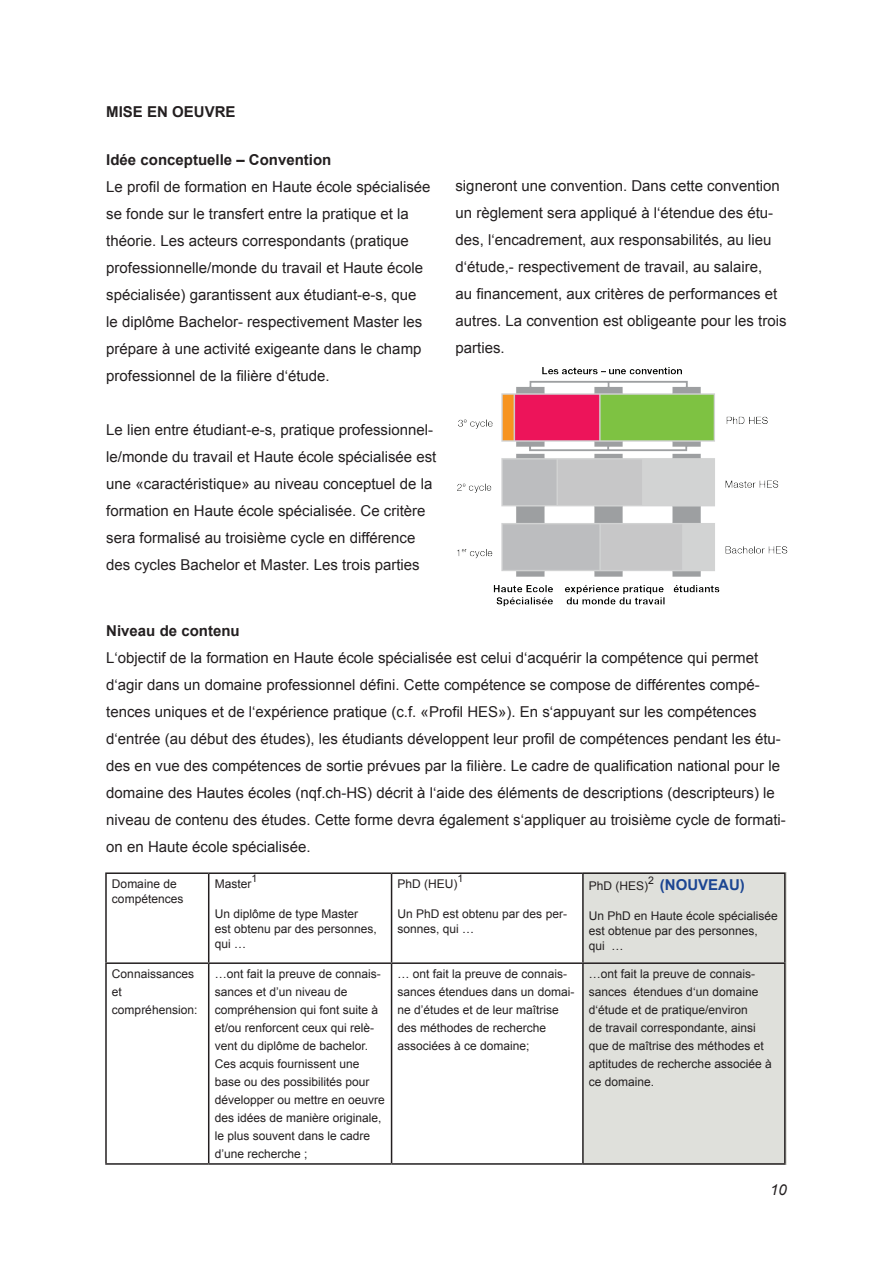
<style>
.page{position:relative;width:893px;height:1263px;background:#fff}
.page>*{position:absolute;margin:0;border:0;box-sizing:border-box;transform-origin:0 0}
.t1{font:15px/27px "Arial";color:#231f20}
.t2{font:700 15px "Arial";color:#231f20}
.t3{font:700 15px "Arial";color:#1b4592}
.t4{font:italic 15px "Arial";color:#231f20}
.t5{font:12px/18px "Arial";color:#231f20}
.t6{font:10.5px "Arial";color:#231f20}
</style>
<div class="page">
<div style="left:583px;top:872px;width:204px;height:293px;background:#dfe0db"></div>
<img style="left:457px;top:367px;width:331px;height:240px">
<hr style="left:105px;top:872px;width:104px;height:2px;background:#231f20">
<hr style="left:105px;top:874px;width:2px;height:88px;background:#231f20">
<hr style="left:209px;top:872px;width:183px;height:2px;background:#231f20">
<hr style="left:208px;top:874px;width:1px;height:88px;background:#231f20">
<hr style="left:392px;top:872px;width:191px;height:2px;background:#231f20">
<hr style="left:391px;top:874px;width:1px;height:88px;background:#231f20">
<hr style="left:583px;top:872px;width:203px;height:2px;background:#231f20">
<hr style="left:582px;top:874px;width:2px;height:88px;background:#231f20">
<hr style="left:784px;top:874px;width:2px;height:88px;background:#231f20">
<hr style="left:105px;top:962px;width:104px;height:2px;background:#231f20">
<hr style="left:105px;top:964px;width:2px;height:199px;background:#231f20">
<hr style="left:209px;top:962px;width:183px;height:2px;background:#231f20">
<hr style="left:208px;top:964px;width:1px;height:199px;background:#231f20">
<hr style="left:392px;top:962px;width:191px;height:2px;background:#231f20">
<hr style="left:391px;top:964px;width:1px;height:199px;background:#231f20">
<hr style="left:583px;top:962px;width:203px;height:2px;background:#231f20">
<hr style="left:582px;top:964px;width:2px;height:199px;background:#231f20">
<hr style="left:784px;top:964px;width:2px;height:199px;background:#231f20">
<hr style="left:105px;top:1163px;width:104px;height:2px;background:#231f20">
<hr style="left:209px;top:1163px;width:183px;height:2px;background:#231f20">
<hr style="left:392px;top:1163px;width:191px;height:2px;background:#231f20">
<hr style="left:583px;top:1163px;width:203px;height:2px;background:#231f20">
<p class="t2" style="left:106px;top:102px;width:131px">MISE EN OEUVRE</p>
<p class="t2" style="left:106px;top:150px;width:227px">Idée conceptuelle ‒ Convention</p>
<p class="t1" style="left:106px;top:173px;width:326px">Le profil de formation en Haute école spécialisée se fonde sur le transfert entre la pratique et la théorie. Les acteurs correspondants (pratique professionnelle/monde du travail et Haute école spécialisée) garantissent aux étudiant-e-s, que le diplôme Bachelor- respectivement Master les prépare à une activité exigeante dans le champ professionnel de la filière d‘étude.</p>
<p class="t1" style="left:106px;top:416px;width:332px">Le lien entre étudiant-e-s, pratique professionnel&shy;le/monde du travail et Haute école spécialisée est une «caractéristique» au niveau conceptuel de la formation en Haute école spécialisée. Ce critère sera formalisé au troisième cycle en différence des cycles Bachelor et Master. Les trois parties</p>
<p class="t1" style="left:455px;top:172px;width:333px">signeront une convention. Dans cette convention un règlement sera appliqué à l‘étendue des étu&shy;des, l‘encadrement, aux responsabilités, au lieu d‘étude,- respectivement de travail, au salaire,<br>au financement, aux critères de performances et autres. La convention est obligeante pour les trois parties.</p>
<p class="t2" style="left:106px;top:621px;width:135px">Niveau de contenu</p>
<p class="t1" style="left:106px;top:644px;width:681px">L‘objectif de la formation en Haute école spécialisée est celui d‘acquérir la compétence qui permet d‘agir dans un domaine professionnel défini. Cette compétence se compose de différentes compé&shy;tences uniques et de l‘expérience pratique (c.f. «Profil HES»). En s‘appuyant sur les compétences d‘entrée (au début des études), les étudiants développent leur profil de compétences pendant les étu&shy;des en vue des compétences de sortie prévues par la filière. Le cadre de qualification national pour le domaine des Hautes écoles (nqf.ch-HS) décrit à l‘aide des éléments de descriptions (descripteurs) le niveau de contenu des études. Cette forme devra également s‘appliquer au troisième cycle de formati&shy;on en Haute école spécialisée.</p>
<p class="t5" style="left:112px;top:876px;width:73px;line-height:15px">Domaine de compétences</p>
<p class="t5" style="left:215px;top:875px;width:38px">Master</p>
<p class="t6" style="left:251px;top:871px;width:7px">1</p>
<p class="t5" style="left:215px;top:906px;width:164px;line-height:15px">Un diplôme de type Master est obtenu par des personnes, qui …</p>
<p class="t6" style="left:458px;top:871px;width:7px">1</p>
<p class="t5" style="left:398px;top:906px;width:171px;line-height:15px">Un PhD est obtenu par des per&shy;sonnes, qui …</p>
<p class="t5" style="left:589px;top:877px;width:61px">PhD (HES)</p>
<p class="t3" style="left:648px;top:875px;width:98px"><sup>2</sup> (NOUVEAU)</p>
<p class="t5" style="left:589px;top:908px;width:190px;line-height:15px">Un PhD en Haute école spécialisée est obtenue par des personnes,<br>qui …</p>
<p class="t5" style="left:398px;top:875px;width:61px">PhD (HEU)</p>
<p class="t5" style="left:112px;top:965px;width:87px">Connaissances et compréhension:</p>
<p class="t5" style="left:215px;top:965px;width:172px">…ont fait la preuve de connais&shy;sances et d’un niveau de compréhension qui font suite à et/ou renforcent ceux qui relè&shy;vent du diplôme de bachelor.<br>Ces acquis fournissent une base ou des possibilités pour développer ou mettre en oeuvre des idées de manière originale, le plus souvent dans le cadre d’une recherche ;</p>
<p class="t5" style="left:398px;top:965px;width:178px">… ont fait la preuve de connais&shy;sances étendues dans un domai&shy;ne d’études et de leur maîtrise des méthodes de recherche associées à ce domaine;</p>
<p class="t5" style="left:589px;top:965px;width:184px">…ont fait la preuve de connais&shy;sances étendues d‘un domaine d‘étude et de pratique/environ<br>de travail correspondante, ainsi que de maîtrise des méthodes et aptitudes de recherche associée à ce domaine.</p>
<p class="t4" style="left:770px;top:1179px;width:18px">10</p>
</div>
